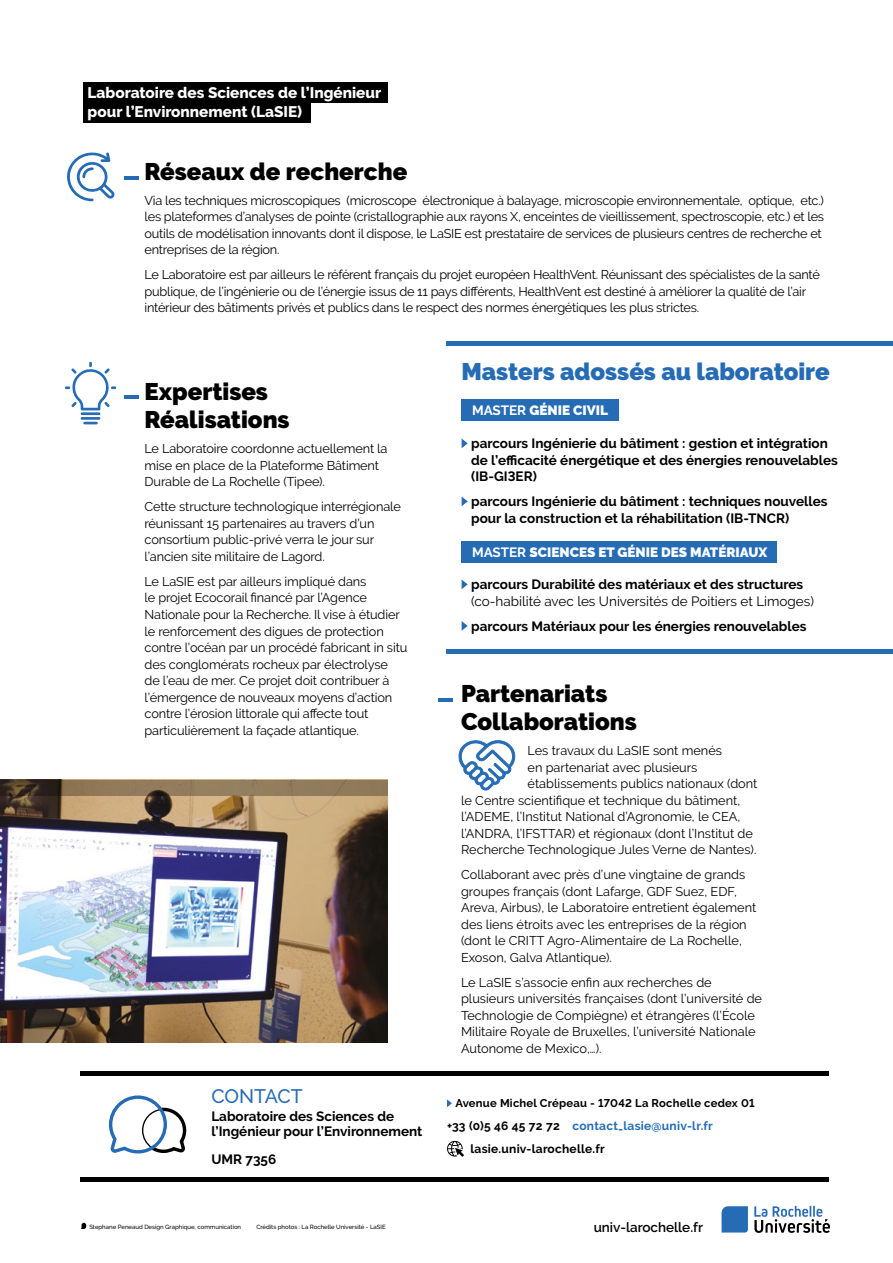
<style>
.page{position:relative;width:893px;height:1263px;background:#fff}
.page>*{position:absolute;margin:0;border:0;box-sizing:border-box;transform-origin:0 0}
.t1{font:900 24px/28.8px "Raleway";color:#000}
.t2{font:900 24px "Raleway";color:#256cb5}
.t3{font:500 19.5px "Raleway";letter-spacing:-.005em;color:#256cb5}
.t4{font:800 15.3px/18.3px "Raleway";color:#fff}
.t5{font:700 13.5px/16.5px "Raleway";color:#000}
.t6{font:13.5px "Raleway";color:#000}
.t7{font:900 13.5px "Raleway";color:#fff}
.t8{font:600 13.5px "Raleway";color:#000}
.t9{font:12.75px/16.5px "Raleway";letter-spacing:-.01em;color:#000}
.t10{font:700 12px/23px "Raleway";letter-spacing:.02em;color:#000}
.t11{font:700 11.25px "Raleway";letter-spacing:.02em;color:#000}
.t12{font:500 6px "Raleway";color:#000}
.s1{font-weight:700}
.s2{color:#256cb5}
</style>
<div class="page">
<svg style="left:722px;top:1206px;width:26px;height:26px"></svg>
<svg style="left:754px;top:1206px;width:76px;height:27px"></svg>
<svg style="left:81px;top:1223px;width:5px;height:6px"></svg>
<svg style="left:462px;top:439px;width:6px;height:9px"></svg>
<svg style="left:462px;top:497px;width:6px;height:9px"></svg>
<svg style="left:462px;top:580px;width:6px;height:9px"></svg>
<svg style="left:462px;top:621px;width:6px;height:10px"></svg>
<svg style="left:447px;top:1099px;width:5px;height:8px"></svg>
<svg style="left:447px;top:1140px;width:17px;height:17px"></svg>
<svg style="left:108px;top:1095px;width:79px;height:59px"></svg>
<div style="left:83px;top:82px;width:305px;height:20px;background:#000"></div>
<div style="left:83px;top:100px;width:228px;height:23px;background:#000"></div>
<div style="left:446px;top:649px;width:447px;height:5px;background:#256cb5"></div>
<div style="left:446px;top:341px;width:447px;height:5px;background:#256cb5"></div>
<hr style="left:80px;top:1177px;width:749px;height:4px;background:#000">
<hr style="left:80px;top:1071px;width:749px;height:4px;background:#000">
<hr style="left:124px;top:177px;width:14px;height:3px;background:#256cb5">
<hr style="left:124px;top:396px;width:14px;height:3px;background:#256cb5">
<hr style="left:439px;top:698px;width:14px;height:3px;background:#256cb5">
<div style="left:461px;top:399px;width:158px;height:22px;background:#256cb5"></div>
<div style="left:461px;top:541px;width:316px;height:22px;background:#256cb5"></div>
<svg style="left:458px;top:740px;width:58px;height:50px"></svg>
<svg style="left:65px;top:362px;width:51px;height:62px"></svg>
<svg style="left:67px;top:152px;width:48px;height:49px"></svg>
<img style="left:0;top:795px;width:388px;height:248px">
<svg style="left:0;top:780px;width:388px;height:15px;background:#816d50"></svg>
<p class="t4" style="left:88px;top:84px;width:295px">Laboratoire des Sciences de l’Ingénieur pour l’Environnement (LaSIE)</p>
<h1 class="t1" style="left:145px;top:157px;width:264px">Réseaux de recherche</h1>
<p class="t9" style="left:145px;top:192px;width:681px">Via les techniques microscopiques (microscope électronique à balayage, microscopie environnementale, optique, etc.) les plateformes d’analyses de pointe (cristallographie aux rayons X, enceintes de vieillissement, spectroscopie, etc.) et les outils de modélisation innovants dont il dispose, le LaSIE est prestataire de services de plusieurs centres de recherche et entreprises de la région.</p>
<p class="t9" style="left:145px;top:267px;width:677px">Le Laboratoire est par ailleurs le référent français du projet européen HealthVent. Réunissant des spécialistes de la santé publique, de l’ingénierie ou de l’énergie issus de 11 pays différents, HealthVent est destiné à améliorer la qualité de l’air intérieur des bâtiments privés et publics dans le respect des normes énergétiques les plus strictes.</p>
<h1 class="t1" style="left:145px;top:377px;width:147px">Expertises<br>Réalisations</h1>
<p class="t9" style="left:145px;top:441px;width:244px">Le Laboratoire coordonne actuellement la mise en place de la Plateforme Bâtiment<br>Durable de La Rochelle (Tipee).</p>
<p class="t9" style="left:145px;top:499px;width:258px">Cette structure technologique interrégionale réunissant 15 partenaires au travers d’un consortium public-privé verra le jour sur l’ancien site militaire de Lagord.</p>
<p class="t9" style="left:145px;top:573px;width:264px">Le LaSIE est par ailleurs impliqué dans<br>le projet Ecocorail financé par l’Agence Nationale pour la Recherche. Il vise à étudier le renforcement des digues de protection contre l’océan par un procédé fabricant in situ des conglomérats rocheux par électrolyse<br>de l’eau de mer. Ce projet doit contribuer à l’émergence de nouveaux moyens d’action contre l’érosion littorale qui affecte tout particulièrement la façade atlantique.</p>
<h2 class="t3" style="left:211px;top:1084px;width:93px">CONTACT</h2>
<p class="t5" style="left:211px;top:1110px;width:212px;line-height:14.2px">Laboratoire des Sciences de l’Ingénieur pour l’Environnement</p>
<p class="t5" style="left:211px;top:1151px;width:66px">UMR 7356</p>
<p class="t12" style="left:89px;top:1223px;width:153px">Stephane Peneaud Design Graphique, communication</p>
<p class="t12" style="left:256px;top:1223px;width:131px">Crédits photos : La Rochelle Université - LaSIE</p>
<h1 class="t2" style="left:462px;top:357px;width:370px">Masters adossés au laboratoire</h1>
<p class="t7" style="left:472px;top:402px;width:137px"><span class="s1">MASTER</span> GÉNIE CIVIL</p>
<p class="t5" style="left:471px;top:435px;width:368px">parcours Ingénierie du bâtiment : gestion et intégration de l’efficacité énergétique et des énergies renouvelables (IB-GI3ER)</p>
<p class="t5" style="left:471px;top:493px;width:358px">parcours Ingénierie du bâtiment : techniques nouvelles pour la construction et la réhabilitation (IB-TNCR)</p>
<p class="t7" style="left:472px;top:544px;width:297px"><span class="s1">MASTER</span> SCIENCES ET GÉNIE DES MATÉRIAUX</p>
<p class="t5" style="left:471px;top:576px;width:334px">parcours Durabilité des matériaux et des structures</p>
<p class="t6" style="left:471px;top:593px;width:344px">(co-habilité avec les Universités de Poitiers et Limoges)</p>
<p class="t5" style="left:471px;top:618px;width:337px">parcours Matériaux pour les énergies renouvelables</p>
<h1 class="t1" style="left:461px;top:679px;width:177px">Partenariats<br>Collaborations</h1>
<p class="t9" style="left:528px;top:743px;width:196px">Les travaux du LaSIE sont menés</p>
<p class="t9" style="left:528px;top:759px;width:171px">en partenariat avec plusieurs</p>
<p class="t9" style="left:528px;top:776px;width:231px">établissements publics nationaux (dont</p>
<p class="t9" style="left:461px;top:792px;width:281px">le Centre scientifique et technique du bâtiment,</p>
<p class="t9" style="left:461px;top:809px;width:281px">l’ADEME, l’Institut National d’Agronomie, le CEA,</p>
<p class="t9" style="left:461px;top:825px;width:293px">l’ANDRA, l’IFSTTAR) et régionaux (dont l’Institut de</p>
<p class="t9" style="left:461px;top:842px;width:297px">Recherche Technologique Jules Verne de Nantes).</p>
<p class="t9" style="left:461px;top:867px;width:297px">Collaborant avec près d’une vingtaine de grands groupes français (dont Lafarge, GDF Suez, EDF, Areva, Airbus), le Laboratoire entretient également des liens étroits avec les entreprises de la région (dont le CRITT Agro-Alimentaire de La Rochelle, Exoson, Galva Atlantique).</p>
<p class="t9" style="left:461px;top:974px;width:302px">Le LaSIE s’associe enfin aux recherches de plusieurs universités françaises (dont l’université de Technologie de Compiègne) et étrangères (l’École Militaire Royale de Bruxelles, l’université Nationale Autonome de Mexico,…).</p>
<p class="t11" style="left:455px;top:1097px;width:301px">Avenue Michel Crépeau - 17042 La Rochelle cedex 01</p>
<p class="t10" style="left:470px;top:1114px;width:244px;text-indent:-23px">+33 (0)5 46 45 72 72 <span class="s2">contact-lasie@univ-lr.fr </span>lasie.univ-larochelle.fr</p>
<p class="t8" style="left:594px;top:1220px;width:111px">univ-larochelle.fr</p>
</div>
